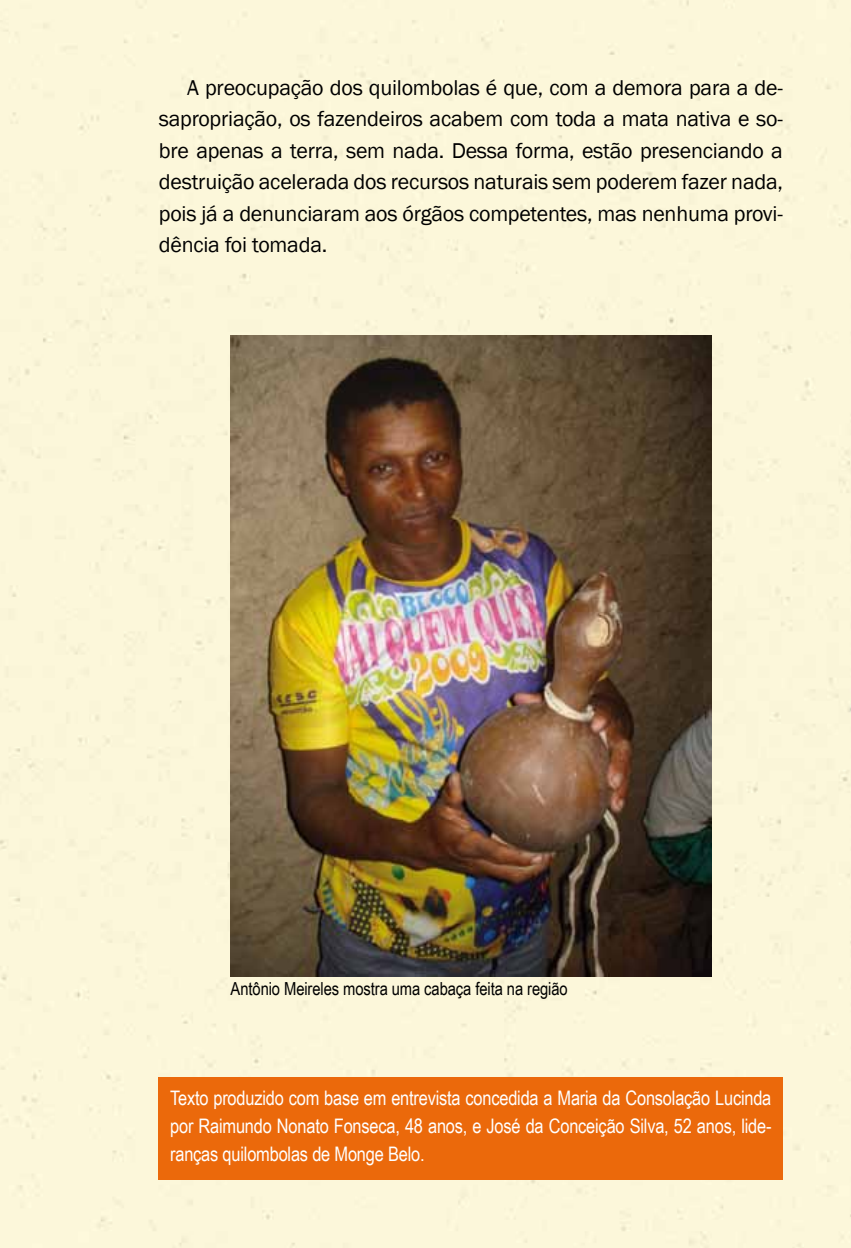
<style>
.page{position:relative;width:851px;height:1248px;background:#fff}
.page>*{position:absolute;margin:0;border:0;box-sizing:border-box;transform-origin:0 0}
.t1{font:22px/31.6px "Franklin Gothic";letter-spacing:-.01em;color:#000;text-align:justify}
.t2{font:20px/28px "Arial Narrow";letter-spacing:-.01em;color:#fff;text-align:justify}
.t3{font:18px "Arial Narrow";letter-spacing:-.005em;color:#000}
</style>
<div class="page">
<div style="left:0;top:0;width:850px;height:1247px;background:#fcf7da"></div>
<div style="left:159px;top:1077px;width:623px;height:102px;background:#eb690b"></div>
<img style="left:230px;top:335px;width:481px;height:641px">
<p class="t1" style="left:159px;top:72px;width:625px;text-indent:28px">A preocupação dos quilombolas é que, com a demora para a de&shy;sapropriação, os fazendeiros acabem com toda a mata nativa e so&shy;bre apenas a terra, sem nada. Dessa forma, estão presenciando a destruição acelerada dos recursos naturais sem poderem fazer nada, pois já a denunciaram aos órgãos competentes, mas nenhuma provi&shy;dência foi tomada.</p>
<p class="t3" style="left:230px;top:974px;width:338px">Antônio Meireles mostra uma cabaça feita na região</p>
<p class="t2" style="left:170px;top:1083px;width:602px">Texto produzido com base em entrevista concedida a Maria da Consolação Lucinda por Raimundo Nonato Fonseca, 48 anos, e José da Conceição Silva, 52 anos, lide&shy;ranças quilombolas de Monge Belo.</p>
</div>
